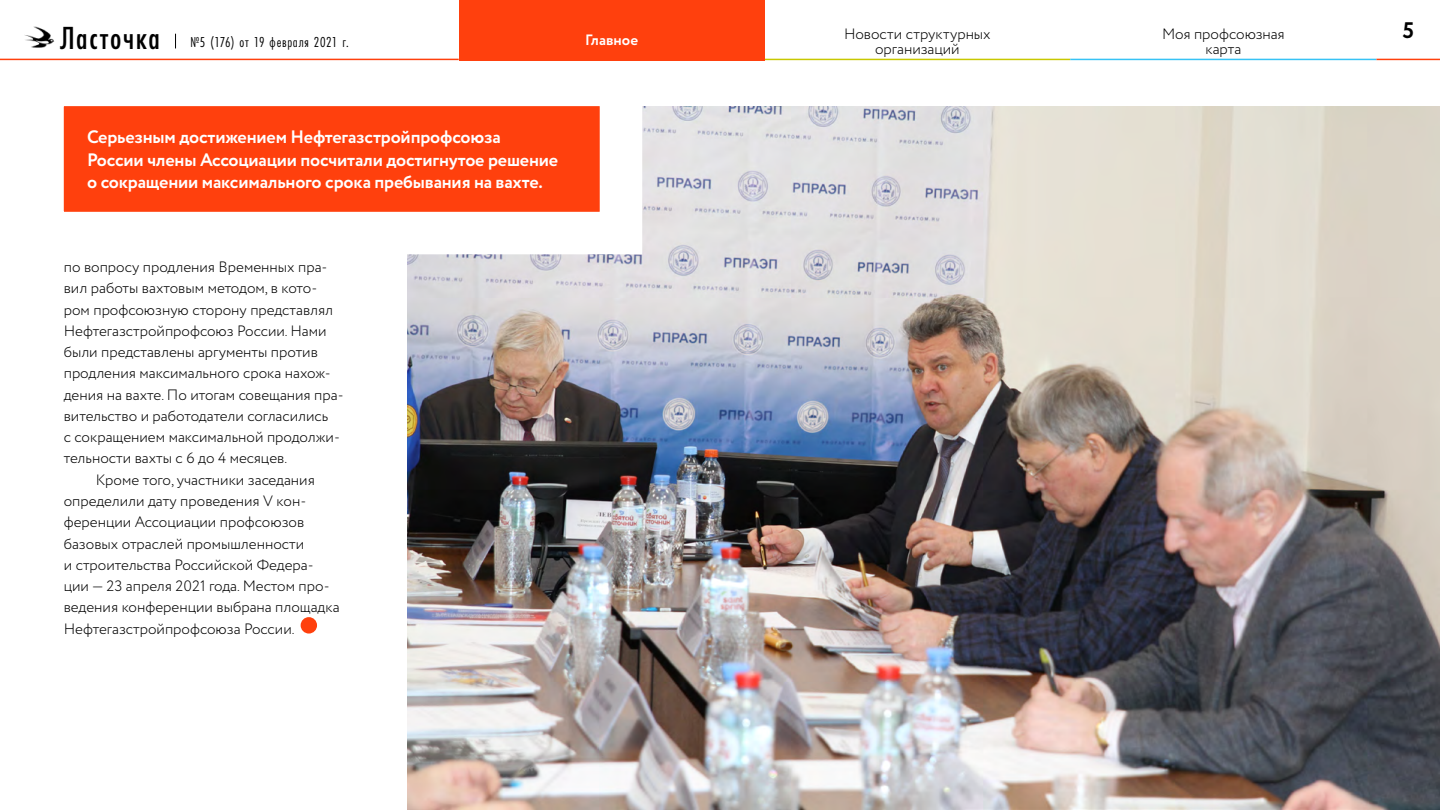
<style>
.page{position:relative;width:1440px;height:810px;background:#fff}
.page>*{position:absolute;margin:0;border:0;box-sizing:border-box;transform-origin:0 0}
.t1{font:700 22.5px "Circe";color:#000}
.t2{font:700 18px/22.5px "Circe";letter-spacing:-.01em;color:#fff}
.t3{font:300 15px/21.2px "Circe";color:#000}
.t4{font:15px "Futura PT Cond";letter-spacing:.045em;color:#000}
.t5{font:700 15px "Circe";color:#fff}
.s1{font-weight:500;font-size:33.22px}
</style>
<div class="page">
<svg style="left:175px;top:34px;width:1px;height:14px"></svg>
<img style="left:25px;top:26px;width:30px;height:22px">
<hr style="left:765px;top:59px;width:305px;height:1px;background:#c8c800">
<hr style="left:1070px;top:59px;width:307px;height:1px;background:#37c3f5">
<div style="left:459px;top:0;width:306px;height:60px;background:#ff400d"></div>
<hr style="left:1377px;top:59px;width:63px;height:1px;background:#ff400d">
<hr style="left:0;top:59px;width:459px;height:1px;background:#ff400d">
<div style="left:301px;top:617px;width:16px;height:17px;background:#ff400d;border-radius:50%"></div>
<img style="left:408px;top:106px;width:1032px;height:704px">
<div style="left:43px;top:85px;width:578px;height:148px;background:#ff400d"></div>
<div style="left:21px;top:64px;width:621px;height:190px;border:43px solid #fff"></div>
<p class="t4" style="left:60px;top:33px;width:290px"><span class="s1">Ласточка</span> №5 (176) от 19 февраля 2021 г.</p>
<p class="t3" style="left:844px;top:23px;width:148px">Новости структурных</p>
<h1 class="t1" style="left:1402px;top:15px;width:13px">5</h1>
<p class="t3" style="left:1162px;top:27px;width:124px;line-height:15px;text-align:center">Моя профсоюзная карта</p>
<p class="t5" style="left:585px;top:30px;width:55px">Главное</p>
<p class="t3" style="left:875px;top:38px;width:86px">организаций</p>
<p class="t2" style="left:87px;top:127px;width:473px">Серьезным достижением Нефтегазстройпрофсоюза<br>России члены Ассоциации посчитали достигнутое решение о сокращении максимального срока пребывания на вахте.</p>
<p class="t3" style="left:64px;top:257px;width:281px">по вопросу продления Временных пра‑ вил работы вахтовым методом, в кото‑ ром профсоюзную сторону представлял Нефтегазстройпрофсоюз России. Нами были представлены аргументы против продления максимального срока нахож‑ дения на вахте. По итогам совещания пра‑ вительство и работодатели согласились<br>с сокращением максимальной продолжи‑ тельности вахты с 6 до 4 месяцев.</p>
<p class="t3" style="left:64px;top:469px;width:277px;text-indent:32px">Кроме того, участники заседания определили дату проведения V кон‑ ференции Ассоциации профсоюзов базовых отраслей промышленности<br>и строительства Российской Федера‑ ции — 23 апреля 2021 года. Местом про‑ ведения конференции выбрана площадка Нефтегазстройпрофсоюза России.</p>
</div>
